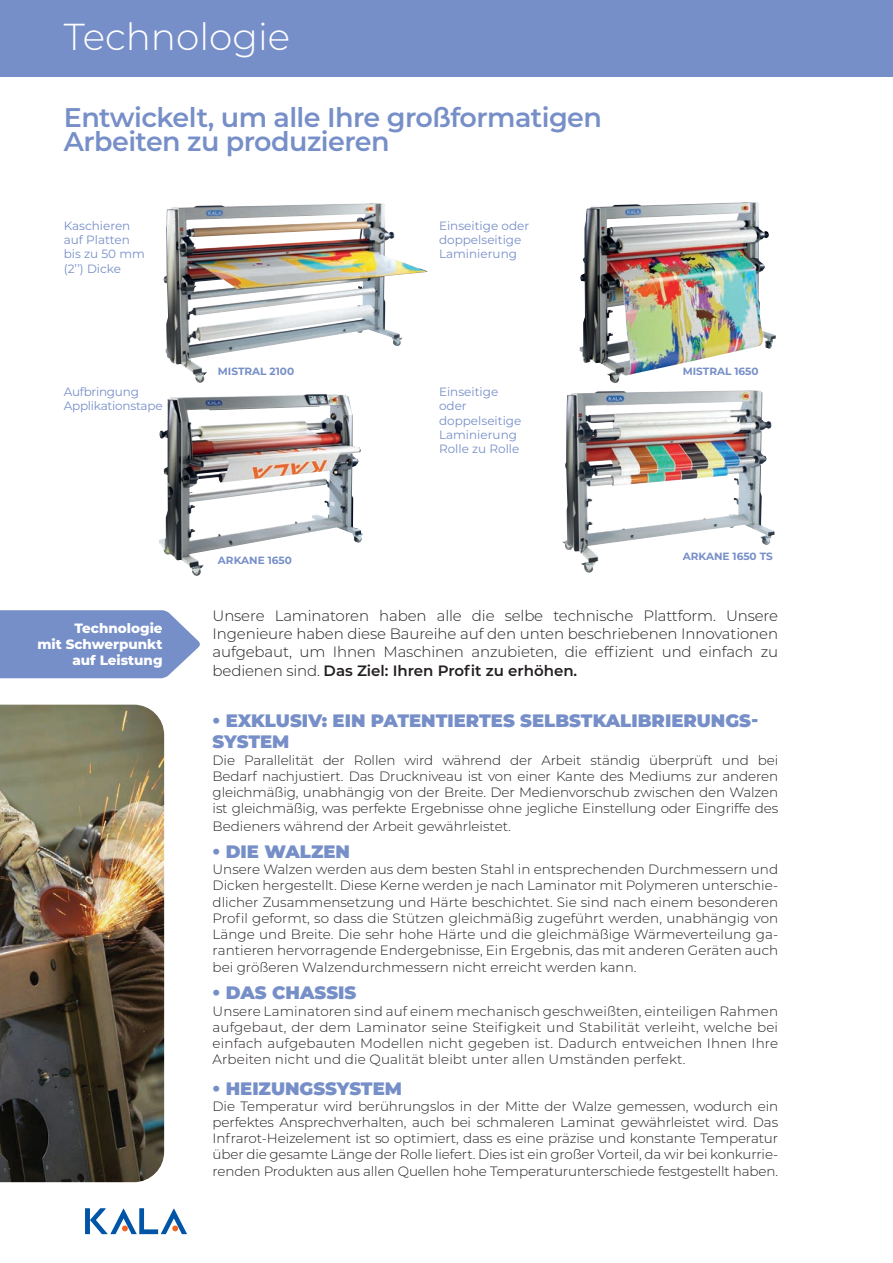
<style>
.page{position:relative;width:893px;height:1263px;background:#fff}
.page>*{position:absolute;margin:0;border:0;box-sizing:border-box;transform-origin:0 0}
.t1{font:300 37.5px "Montserrat";color:#fff}
.t2{font:600 27px/24px "Montserrat";letter-spacing:-.02em;color:#778fc8}
.t3{font:900 18px/21.6px "Montserrat";color:#778fc8}
.t4{font:300 15px/18px "Montserrat";letter-spacing:-.01em;color:#231f20;text-align:justify}
.t5{font:600 15px "Montserrat";color:#231f20}
.t6{font:300 13.5px/16.2px "Montserrat";letter-spacing:-.01em;color:#231f20;text-align:justify}
.t7{font:800 13.5px/16.2px "Montserrat";color:#fff;text-align:right}
.t8{font:12px/14.4px "Montserrat";color:#778fc8}
.t9{font:12px/14.4px "Montserrat";letter-spacing:-.02em;color:#778fc8}
.t10{font:700 10.5px "Montserrat";color:#778fc8}
.s1{font-weight:300}
</style>
<div class="page">
<svg style="left:85px;top:1208px;width:102px;height:26px"></svg>
<div style="left:0;top:0;width:893px;height:77px;background:#778fc8"></div>
<img style="left:580px;top:202px;width:196px;height:181px">
<img style="left:159px;top:394px;width:204px;height:182px">
<img style="left:562px;top:390px;width:212px;height:183px">
<img style="left:164px;top:203px;width:263px;height:180px">
<svg style="left:0;top:610px;width:200px;height:68px;background:#8298cc"></svg>
<img style="left:0;top:705px;width:164px;height:477px">
<h1 class="t1" style="left:64px;top:11px;width:228px">Technologie</h1>
<h2 class="t2" style="left:64px;top:105px;width:540px">Entwickelt, um alle Ihre großformatigen<br>Arbeiten zu produzieren</h2>
<p class="t8" style="left:64px;top:218px;width:83px">Kaschieren auf Platten bis zu 50 mm (2’’) Dicke</p>
<p class="t8" style="left:439px;top:218px;width:92px">Einseitige oder doppelseitige<br>Laminierung</p>
<p class="t10" style="left:218px;top:364px;width:78px">MISTRAL 2100</p>
<p class="t10" style="left:683px;top:364px;width:77px">MISTRAL 1650</p>
<p class="t9" style="left:64px;top:384px;width:100px">Aufbringung<br>Applikationstape</p>
<p class="t8" style="left:439px;top:384px;width:84px">Einseitige oder doppelseitige<br>Laminierung<br>Rolle zu Rolle</p>
<p class="t10" style="left:218px;top:553px;width:75px">ARKANE 1650</p>
<p class="t10" style="left:683px;top:549px;width:92px">ARKANE 1650 TS</p>
<p class="t7" style="left:37px;top:619px;width:127px">Technologie<br>mit Schwerpunkt auf Leistung</p>
<p class="t4" style="left:213px;top:606px;width:567px">Unsere Laminatoren haben alle die selbe technische Plattform. Unsere Ingenieure haben diese Baureihe auf den unten beschriebenen Innovationen aufgebaut, um Ihnen Maschinen anzubieten, die effizient und einfach zu</p>
<p class="t5" style="left:213px;top:660px;width:366px"><span class="s1">bedienen sind.</span> Das Ziel: Ihren Profit zu erhöhen.</p>
<h3 class="t3" style="left:213px;top:708px;width:547px">• EXKLUSIV: EIN PATENTIERTES SELBSTKALIBRIERUNGS-<br>SYSTEM</h3>
<p class="t6" style="left:213px;top:751px;width:567px">Die Parallelität der Rollen wird während der Arbeit ständig überprüft und bei Bedarf nachjustiert. Das Druckniveau ist von einer Kante des Mediums zur anderen gleichmäßig, unabhängig von der Breite. Der Medienvorschub zwischen den Walzen ist gleichmäßig, was perfekte Ergebnisse ohne jegliche Einstellung oder Eingriffe des</p>
<p class="t6" style="left:213px;top:818px;width:300px">Bedieners während der Arbeit gewährleistet.</p>
<h3 class="t3" style="left:213px;top:840px;width:139px">• DIE WALZEN</h3>
<p class="t6" style="left:213px;top:861px;width:567px">Unsere Walzen werden aus dem besten Stahl in entsprechenden Durchmessern und Dicken hergestellt. Diese Kerne werden je nach Laminator mit Polymeren unterschie&shy;dlicher Zusammensetzung und Härte beschichtet. Sie sind nach einem besonderen Profil geformt, so dass die Stützen gleichmäßig zugeführt werden, unabhängig von Länge und Breite. Die sehr hohe Härte und die gleichmäßige Wärmeverteilung ga&shy;rantieren hervorragende Endergebnisse, Ein Ergebnis, das mit anderen Geräten auch bei größeren Walzendurchmessern nicht erreicht werden kann.</p>
<h3 class="t3" style="left:213px;top:981px;width:145px">• DAS CHASSIS</h3>
<p class="t6" style="left:213px;top:1002px;width:567px">Unsere Laminatoren sind auf einem mechanisch geschweißten, einteiligen Rahmen aufgebaut, der dem Laminator seine Steifigkeit und Stabilität verleiht, welche bei einfach aufgebauten Modellen nicht gegeben ist. Dadurch entweichen Ihnen Ihre Arbeiten nicht und die Qualität bleibt unter allen Umständen perfekt.</p>
<h3 class="t3" style="left:213px;top:1076px;width:191px">• HEIZUNGSSYSTEM</h3>
<p class="t6" style="left:213px;top:1097px;width:567px">Die Temperatur wird berührungslos in der Mitte der Walze gemessen, wodurch ein perfektes Ansprechverhalten, auch bei schmaleren Laminat gewährleistet wird. Das Infrarot-Heizelement ist so optimiert, dass es eine präzise und konstante Temperatur über die gesamte Länge der Rolle liefert. Dies ist ein großer Vorteil, da wir bei konkurrie&shy;renden Produkten aus allen Quellen hohe Temperaturunterschiede festgestellt haben.</p>
</div>
